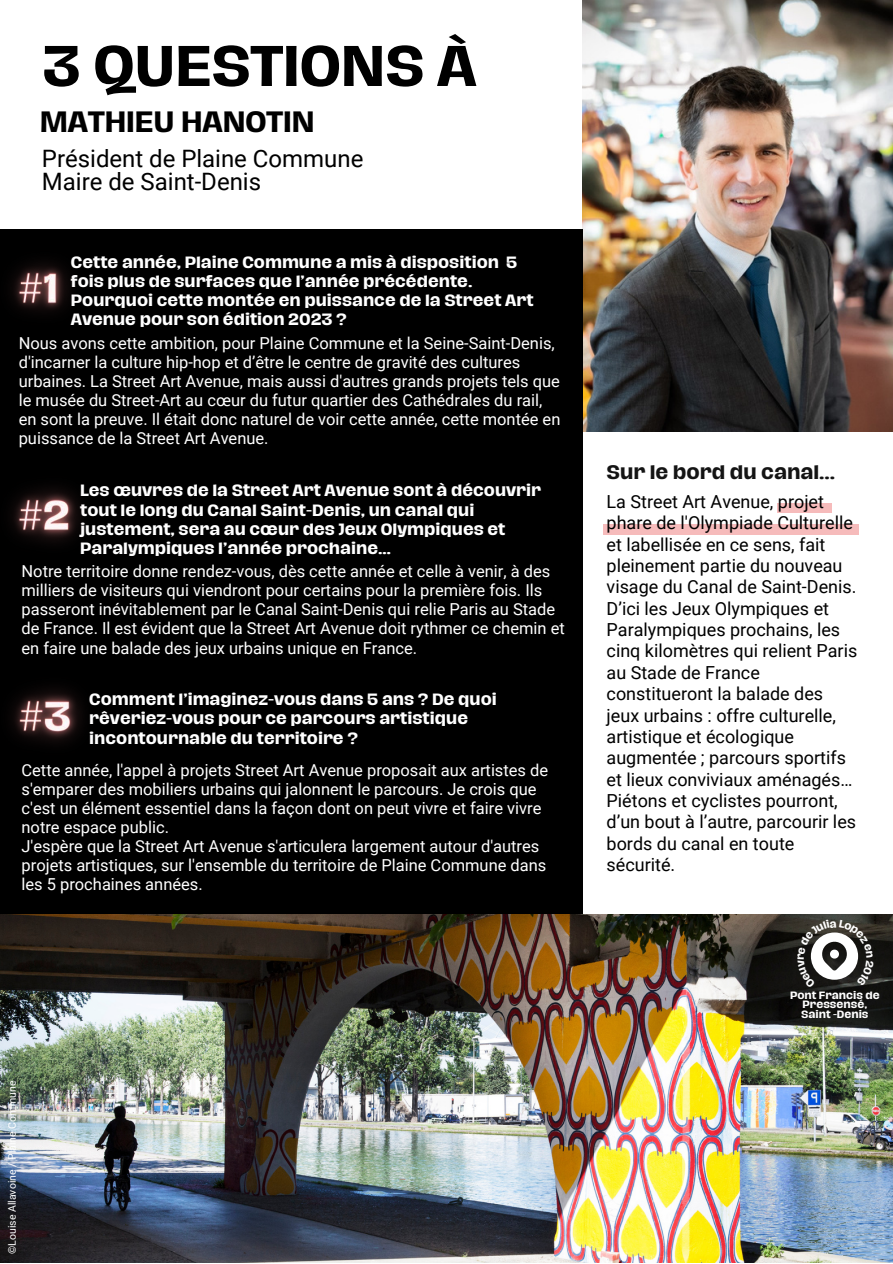
<style>
.page{position:relative;width:893px;height:1264px;background:#fff}
.page>*{position:absolute;margin:0;border:0;box-sizing:border-box;transform-origin:0 0}
.t1{font:700 52.5px "Hagrid Text";color:#000}
.t2{font:700 27px "Hagrid Text";color:#000}
.t3{font:24px "Roboto";color:#000}
.t4{font:18px/21.3px "Roboto";color:#000}
.t5{font:700 18px "Hagrid Text";color:#141414}
.t6{font:16.5px/19px "Roboto";color:#fff}
.t7{font:700 15px/19px "Hagrid Text";color:#fff}
.t8{font:10.5px "Roboto";color:#fff}
.t9{font:700 9.75px/9.8px "Hagrid Text";color:#fff;text-align:center}
</style>
<div class="page">
<img style="left:582px;top:0;width:310px;height:432px">
<div style="left:0;top:229px;width:582px;height:984px;background:#000"></div>
<img style="left:0;top:914px;width:892px;height:348px">
<div style="left:777px;top:503px;width:53px;height:9px;background:#f6bbbb"></div>
<div style="left:603px;top:524px;width:255px;height:10px;background:#f6bbbb"></div>
<img style="left:12px;top:263px;width:57px;height:49px">
<img style="left:12px;top:488px;width:68px;height:55px">
<img style="left:12px;top:689px;width:70px;height:54px">
<svg style="left:797px;top:919px;width:76px;height:69px"></svg>
<p class="t1" style="left:42px;top:40px;width:436px">3 QUESTIONS À</p>
<p class="t2" style="left:40px;top:108px;width:276px">MATHIEU HANOTIN</p>
<p class="t3" style="left:42px;top:144px;width:323px">Président de Plaine Commune</p>
<p class="t3" style="left:42px;top:168px;width:220px">Maire de Saint-Denis</p>
<p class="t7" style="left:71px;top:253px;width:464px">Cette année, Plaine Commune a mis à disposition 5 fois plus de surfaces que l’année précédente.<br>Pourquoi cette montée en puissance de la Street Art Avenue pour son édition 2023 ?</p>
<p class="t6" style="left:19px;top:333px;width:543px">Nous avons cette ambition, pour Plaine Commune et la Seine-Saint-Denis, d'incarner la culture hip-hop et d’être le centre de gravité des cultures urbaines. La Street Art Avenue, mais aussi d'autres grands projets tels que le musée du Street-Art au cœur du futur quartier des Cathédrales du rail, en sont la preuve. Il était donc naturel de voir cette année, cette montée en puissance de la Street Art Avenue.</p>
<p class="t7" style="left:80px;top:481px;width:462px">Les œuvres de la Street Art Avenue sont à découvrir tout le long du Canal Saint-Denis, un canal qui justement, sera au cœur des Jeux Olympiques et Paralympiques l’année prochaine…</p>
<p class="t6" style="left:22px;top:562px;width:544px">Notre territoire donne rendez-vous, dès cette année et celle à venir, à des milliers de visiteurs qui viendront pour certains pour la première fois. Ils passeront inévitablement par le Canal Saint-Denis qui relie Paris au Stade de France. Il est évident que la Street Art Avenue doit rythmer ce chemin et en faire une balade des jeux urbains unique en France.</p>
<p class="t7" style="left:89px;top:690px;width:409px">Comment l’imaginez-vous dans 5 ans ? De quoi rêveriez-vous pour ce parcours artistique incontournable du territoire ?</p>
<p class="t6" style="left:22px;top:760px;width:528px">Cette année, l'appel à projets Street Art Avenue proposait aux artistes de s'emparer des mobiliers urbains qui jalonnent le parcours. Je crois que c'est un élément essentiel dans la façon dont on peut vivre et faire vivre notre espace public.</p>
<p class="t6" style="left:22px;top:836px;width:526px">J'espère que la Street Art Avenue s'articulera largement autour d'autres projets artistiques, sur l'ensemble du territoire de Plaine Commune dans les 5 prochaines années.</p>
<p class="t8" style="left:6px;top:1253px;width:175px;rotate:-90deg">©Louise Allavoine / Plaine Commune</p>
<p class="t5" style="left:606px;top:463px;width:230px">Sur le bord du canal...</p>
<p class="t4" style="left:606px;top:491px;width:252px">La Street Art Avenue, projet phare de l'Olympiade Culturelle et labellisée en ce sens, fait pleinement partie du nouveau visage du Canal de Saint-Denis.<br>D’ici les Jeux Olympiques et<br>Paralympiques prochains, les cinq kilomètres qui relient Paris au Stade de France constitueront la balade des jeux urbains : offre culturelle, artistique et écologique augmentée ; parcours sportifs et lieux conviviaux aménagés…<br>Piétons et cyclistes pourront, d’un bout à l’autre, parcourir les bords du canal en toute sécurité.</p>
<p class="t9" style="left:790px;top:990px;width:91px">Pont Francis de<br>Pressensé,</p>
<p class="t9" style="left:801px;top:1009px;width:69px">Saint -Denis</p>
</div>
